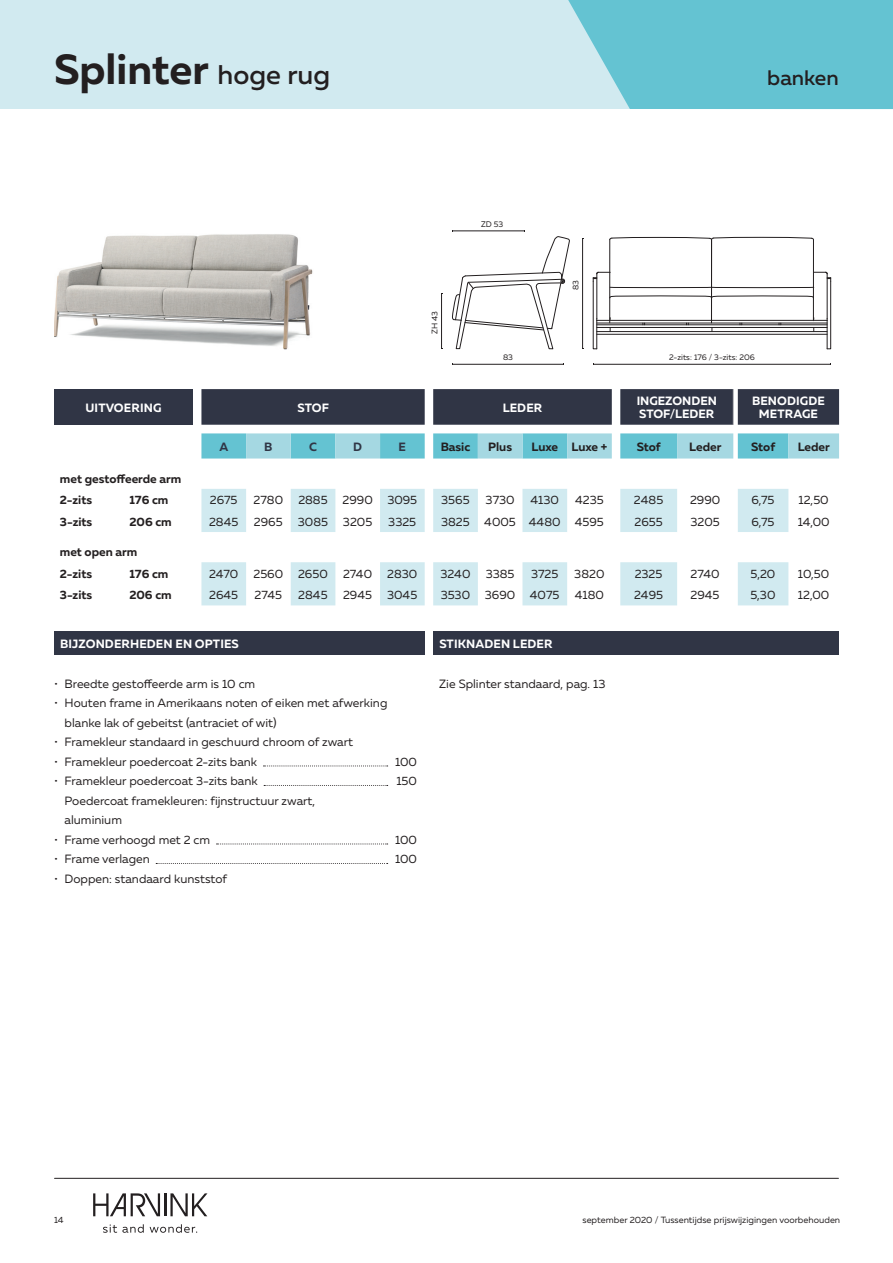
<style>
.page{position:relative;width:893px;height:1263px;background:#fff}
.page>*{position:absolute;margin:0;border:0;box-sizing:border-box;transform-origin:0 0}
.t1{font:700 42px "Muller";color:#231f20}
.t2{font:500 21px "Muller";color:#231f20}
.t3{font:12px/19.5px "Muller";color:#231f20}
.t4{font:700 12px/21.6px "Muller";color:#231f20}
.t5{font:700 12px/13.5px "Muller";letter-spacing:.01em;color:#fff}
.t6{font:700 12px "Muller";color:#303545}
.t7{font:9px "Muller";color:#231f20}
.t8{font:8.1px "Muller";color:#231f20}
.t9{font:300 8.1px "Muller";color:#231f20}
.s1{font-weight:500;font-size:27px}
</style>
<div class="page">
<div style="left:0;top:0;width:893px;height:109px;background:#d1eaf0"></div>
<hr style="left:164px;top:1193px;width:2px;height:23px;background:#231f20">
<svg style="left:170px;top:1193px;width:37px;height:23px"></svg>
<svg style="left:93px;top:1193px;width:67px;height:23px"></svg>
<svg style="left:103px;top:1224px;width:41px;height:9px"></svg>
<svg style="left:150px;top:1224px;width:47px;height:9px"></svg>
<hr style="left:55px;top:1178px;width:783px;height:1px;background:#231f20">
<svg style="left:263px;top:766px;width:125px;height:1px"></svg>
<svg style="left:264px;top:785px;width:124px;height:1px"></svg>
<svg style="left:217px;top:844px;width:171px;height:1px"></svg>
<svg style="left:156px;top:863px;width:232px;height:1px"></svg>
<div style="left:54px;top:631px;width:370px;height:24px;background:#303545"></div>
<img style="left:54px;top:234px;width:259px;height:116px">
<hr style="left:441px;top:293px;width:1px;height:55px;background:#231f20">
<hr style="left:582px;top:238px;width:1px;height:110px;background:#231f20">
<hr style="left:452px;top:364px;width:111px;height:1px;background:#231f20">
<hr style="left:594px;top:364px;width:236px;height:1px;background:#231f20">
<svg style="left:452px;top:230px;width:118px;height:119px"></svg>
<svg style="left:593px;top:237px;width:238px;height:112px"></svg>
<div style="left:54px;top:389px;width:139px;height:36px;background:#303545"></div>
<svg style="left:201px;top:389px;width:638px;height:36px;background:#393d4d"></svg>
<svg style="left:201px;top:433px;width:638px;height:25px;background:#88cfdb"></svg>
<svg style="left:201px;top:489px;width:587px;height:116px"></svg>
<hr style="left:733px;top:389px;width:1px;height:36px;background:#bcbdc0">
<div style="left:433px;top:631px;width:406px;height:24px;background:#303545"></div>
<svg style="left:568px;top:0;width:325px;height:109px;background:#6ec6d4"></svg>
<h1 class="t1" style="left:54px;top:43px;width:278px">Splinter <span class="s1">hoge rug</span></h1>
<p class="t8" style="left:430px;top:334px;width:24px;rotate:-90deg">ZH 43</p>
<p class="t8" style="left:481px;top:219px;width:24px">ZD 53</p>
<p class="t8" style="left:503px;top:352px;width:12px">83</p>
<p class="t8" style="left:571px;top:290px;width:11px;rotate:-90deg">83</p>
<h2 class="t2" style="left:767px;top:65px;width:73px">banken</h2>
<p class="t8" style="left:669px;top:352px;width:87px">2-zits: 176 / 3-zits: 206</p>
<p class="t5" style="left:85px;top:401px;width:77px">UITVOERING</p>
<p class="t5" style="left:297px;top:401px;width:33px">STOF</p>
<p class="t5" style="left:503px;top:401px;width:41px">LEDER</p>
<p class="t5" style="left:637px;top:394px;width:82px">INGEZONDEN<br>STOF/LEDER</p>
<p class="t5" style="left:752px;top:394px;width:74px;text-align:center">BENODIGDE<br>METRAGE</p>
<p class="t6" style="left:219px;top:439px;width:10px">A</p>
<p class="t6" style="left:264px;top:439px;width:10px">B</p>
<p class="t6" style="left:309px;top:439px;width:9px">C</p>
<p class="t6" style="left:353px;top:439px;width:10px">D</p>
<p class="t6" style="left:399px;top:439px;width:9px">E</p>
<p class="t4" style="left:441px;top:436px;width:31px">Basic</p>
<p class="t4" style="left:488px;top:436px;width:25px">Plus</p>
<p class="t4" style="left:531px;top:436px;width:77px">Luxe Luxe +</p>
<p class="t4" style="left:637px;top:436px;width:25px">Stof</p>
<p class="t4" style="left:689px;top:436px;width:34px">Leder</p>
<p class="t4" style="left:751px;top:436px;width:25px">Stof</p>
<p class="t4" style="left:798px;top:436px;width:34px">Leder</p>
<p class="t4" style="left:60px;top:468px;width:123px">met gestoffeerde arm<br>2-zits</p>
<p class="t4" style="left:129px;top:489px;width:41px">176 cm</p>
<p class="t3" style="left:210px;top:490px;width:29px">2675</p>
<p class="t3" style="left:254px;top:490px;width:31px">2780</p>
<p class="t3" style="left:298px;top:490px;width:120px">2885 2990 3095</p>
<p class="t3" style="left:441px;top:490px;width:30px">3565</p>
<p class="t3" style="left:486px;top:490px;width:30px">3730</p>
<p class="t3" style="left:531px;top:490px;width:30px">4130</p>
<p class="t3" style="left:575px;top:490px;width:30px">4235</p>
<p class="t3" style="left:634px;top:490px;width:31px">2485</p>
<p class="t3" style="left:690px;top:490px;width:32px">2990</p>
<p class="t3" style="left:752px;top:490px;width:24px">6,75</p>
<p class="t3" style="left:799px;top:490px;width:32px">12,50</p>
<p class="t9" style="left:503px;top:513px;width:11px">83</p>
<p class="t9" style="left:699px;top:513px;width:14px">176</p>
<p class="t4" style="left:60px;top:511px;width:34px">3-zits</p>
<p class="t4" style="left:129px;top:511px;width:44px">206 cm</p>
<p class="t3" style="left:209px;top:512px;width:31px">2845</p>
<p class="t3" style="left:254px;top:512px;width:30px">2965</p>
<p class="t3" style="left:298px;top:512px;width:76px">3085 3205</p>
<p class="t3" style="left:388px;top:512px;width:29px">3325</p>
<p class="t3" style="left:441px;top:512px;width:164px">3825 4005 4480 4595</p>
<p class="t3" style="left:634px;top:512px;width:30px">2655</p>
<p class="t3" style="left:690px;top:512px;width:31px">3205</p>
<p class="t3" style="left:751px;top:512px;width:24px">6,75</p>
<p class="t3" style="left:798px;top:512px;width:33px">14,00</p>
<p class="t4" style="left:60px;top:541px;width:79px">met open arm<br>2-zits</p>
<p class="t4" style="left:129px;top:563px;width:41px">176 cm</p>
<p class="t3" style="left:209px;top:564px;width:31px">2470</p>
<p class="t3" style="left:253px;top:564px;width:76px">2560 2650</p>
<p class="t3" style="left:343px;top:564px;width:31px">2740</p>
<p class="t3" style="left:387px;top:564px;width:32px">2830</p>
<p class="t3" style="left:440px;top:564px;width:32px">3240</p>
<p class="t3" style="left:486px;top:564px;width:30px">3385</p>
<p class="t3" style="left:531px;top:564px;width:29px">3725</p>
<p class="t3" style="left:574px;top:564px;width:32px">3820</p>
<p class="t3" style="left:635px;top:564px;width:29px">2325</p>
<p class="t3" style="left:691px;top:564px;width:31px">2740</p>
<p class="t3" style="left:751px;top:564px;width:26px">5,20</p>
<p class="t3" style="left:798px;top:564px;width:33px">10,50</p>
<p class="t4" style="left:60px;top:584px;width:34px">3-zits</p>
<p class="t4" style="left:129px;top:584px;width:44px">206 cm</p>
<p class="t3" style="left:209px;top:585px;width:31px">2645</p>
<p class="t3" style="left:255px;top:585px;width:29px">2745</p>
<p class="t3" style="left:298px;top:585px;width:31px">2845</p>
<p class="t3" style="left:343px;top:585px;width:31px">2945</p>
<p class="t3" style="left:387px;top:585px;width:32px">3045</p>
<p class="t3" style="left:441px;top:585px;width:120px">3530 3690 4075</p>
<p class="t3" style="left:575px;top:585px;width:31px">4180</p>
<p class="t3" style="left:634px;top:585px;width:31px">2495</p>
<p class="t3" style="left:691px;top:585px;width:31px">2945</p>
<p class="t3" style="left:750px;top:585px;width:26px">5,30</p>
<p class="t3" style="left:798px;top:585px;width:33px">12,00</p>
<p class="t5" style="left:439px;top:637px;width:115px">STIKNADEN LEDER</p>
<p class="t3" style="left:439px;top:674px;width:168px">Zie Splinter standaard, pag. 13</p>
<p class="t5" style="left:60px;top:637px;width:180px">BIJZONDERHEDEN EN OPTIES</p>
<p class="t3" style="left:54px;top:674px;width:203px">• Breedte gestoffeerde arm is 10 cm</p>
<p class="t3" style="left:65px;top:693px;width:324px;text-indent:-11px">• Houten frame in Amerikaans noten of eiken met afwerking blanke lak of gebeitst (antraciet of wit)</p>
<p class="t3" style="left:54px;top:732px;width:300px">• Framekleur standaard in geschuurd chroom of zwart</p>
<p class="t3" style="left:54px;top:752px;width:205px">• Framekleur poedercoat 2-zits bank</p>
<p class="t3" style="left:395px;top:752px;width:24px">100</p>
<p class="t3" style="left:54px;top:771px;width:205px">• Framekleur poedercoat 3-zits bank</p>
<p class="t3" style="left:396px;top:771px;width:22px">150</p>
<p class="t3" style="left:65px;top:791px;width:252px">Poedercoat framekleuren: fijnstructuur zwart, aluminium</p>
<p class="t3" style="left:54px;top:830px;width:158px">• Frame verhoogd met 2 cm</p>
<p class="t3" style="left:395px;top:830px;width:24px">100</p>
<p class="t3" style="left:54px;top:849px;width:97px">• Frame verlagen</p>
<p class="t3" style="left:395px;top:849px;width:24px">100</p>
<p class="t3" style="left:54px;top:869px;width:175px">• Doppen: standaard kunststof</p>
<p class="t7" style="left:54px;top:1214px;width:11px">14</p>
<p class="t7" style="left:582px;top:1214px;width:259px">september 2020 / Tussentijdse prijswijzigingen voorbehouden</p>
</div>
